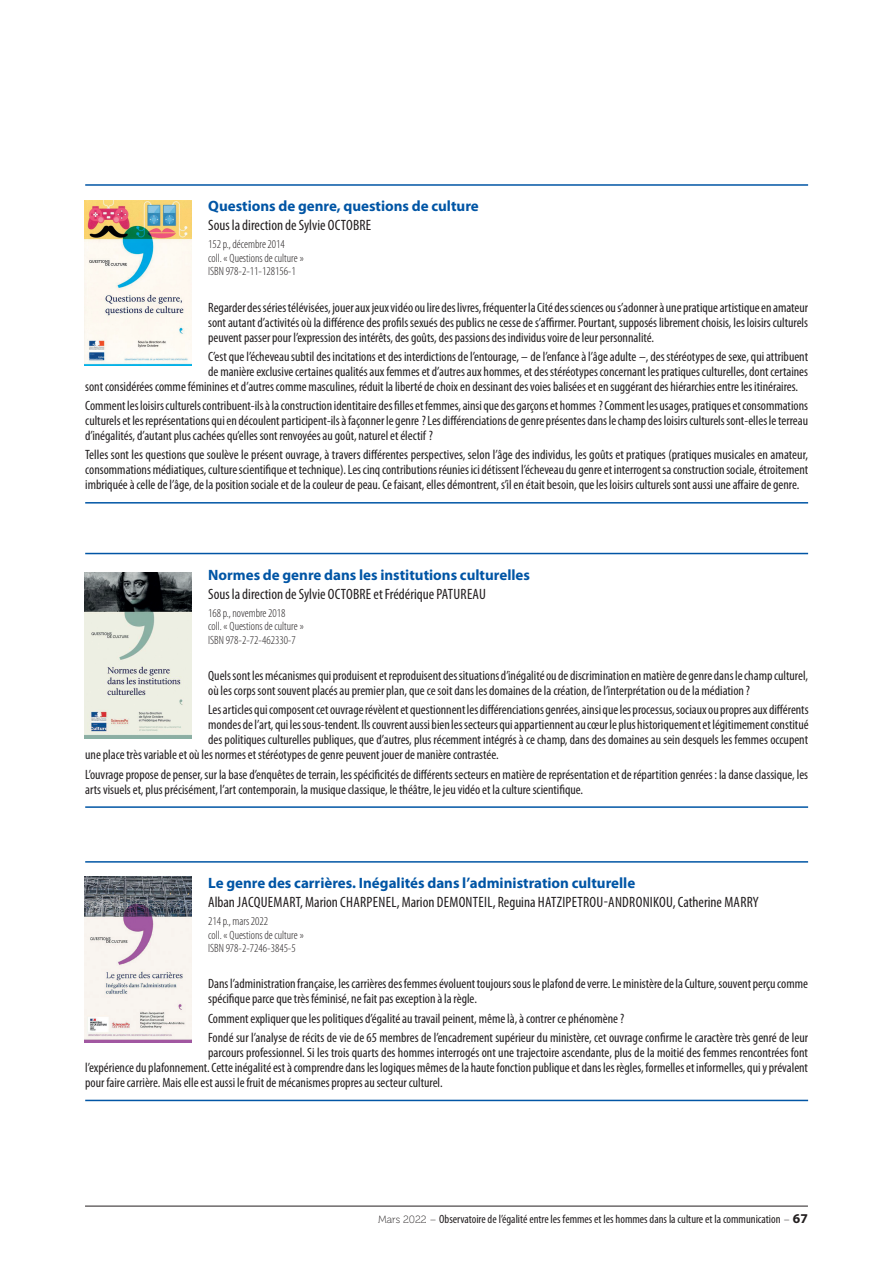
<style>
.page{position:relative;width:893px;height:1263px;background:#fff}
.page>*{position:absolute;margin:0;border:0;box-sizing:border-box;transform-origin:0 0}
.t1{font:700 15px "Myriad Pro";color:#0155a5}
.t2{font:condensed 15px "Myriad Pro";letter-spacing:.02em;color:#231f20}
.t3{font:condensed 15px "Myriad Pro";color:#231f20}
.t4{font:condensed 13.5px/15px "Myriad Pro";color:#231f20;text-align:justify}
.t5{font:300 condensed 12px/13.5px "Myriad Pro";color:#231f20}
.t6{font:condensed 12px "Myriad Pro";color:#231f20}
.s1{font-family:"Museo 100";font-stretch:normal;font-size:10.5px}
.s2{font-weight:700;font-stretch:normal;font-size:13.5px}
</style>
<div class="page">
<hr style="left:85px;top:1206px;width:723px;height:1px;background:#231f20">
<hr style="left:85px;top:184px;width:723px;height:2px;background:#0155a5">
<hr style="left:85px;top:502px;width:723px;height:1px;background:#0155a5">
<img style="left:85px;top:200px;width:106px;height:166px">
<hr style="left:85px;top:553px;width:723px;height:1px;background:#0155a5">
<hr style="left:85px;top:806px;width:723px;height:2px;background:#0155a5">
<img style="left:85px;top:573px;width:106px;height:165px">
<hr style="left:85px;top:861px;width:723px;height:2px;background:#0155a5">
<hr style="left:85px;top:1100px;width:723px;height:1px;background:#0155a5">
<img style="left:85px;top:877px;width:106px;height:166px">
<p class="t1" style="left:208px;top:196px;width:272px">Questions de genre, questions de culture</p>
<p class="t3" style="left:208px;top:216px;width:165px">Sous la direction de Sylvie OCTOBRE</p>
<p class="t5" style="left:208px;top:237px;width:97px">152 p., décembre2014<br>coll. « Questions de culture »<br>ISBN 978-2-11-128156-1</p>
<p class="t4" style="left:208px;top:299px;width:601px">Regarder des séries télévisées, jouer aux jeux vidéo ou lire des livres, fréquenter la Cité des sciences ou s’adonner à une pratique artistique en amateur sont autant d’activités où la différence des profils sexués des publics ne cesse de s’affirmer. Pourtant, supposés librement choisis, les loisirs culturels peuvent passer pour l’expression des intérêts, des goûts, des passions des individus voire de leur personnalité.</p>
<p class="t4" style="left:208px;top:349px;width:601px">C’est que l’écheveau subtil des incitations et des interdictions de l’entourage, – de l’enfance à l’âge adulte –, des stéréotypes de sexe, qui attribuent</p>
<p class="t4" style="left:208px;top:364px;width:601px">de manière exclusive certaines qualités aux femmes et d’autres aux hommes, et des stéréotypes concernant les pratiques culturelles, dont certaines</p>
<p class="t4" style="left:85px;top:379px;width:714px">sont considérées comme féminines et d’autres comme masculines, réduit la liberté de choix en dessinant des voies balisées et en suggérant des hiérarchies entre les itinéraires.</p>
<p class="t4" style="left:85px;top:398px;width:724px">Comment les loisirs culturels contribuent-ils à la construction identitaire des filles et femmes, ainsi que des garçons et hommes ? Comment les usages, pratiques et consommations culturels et les représentations qui en découlent participent-ils à façonner le genre ? Les différenciations de genre présentes dans le champ des loisirs culturels sont-elles le terreau d’inégalités, d’autant plus cachées qu’elles sont renvoyées au goût, naturel et électif ?</p>
<p class="t4" style="left:85px;top:447px;width:724px">Telles sont les questions que soulève le présent ouvrage, à travers différentes perspectives, selon l’âge des individus, les goûts et pratiques (pratiques musicales en amateur, consommations médiatiques, culture scientifique et technique). Les cinq contributions réunies ici détissent l’écheveau du genre et interrogent sa construction sociale, étroitement imbriquée à celle de l’âge, de la position sociale et de la couleur de peau. Ce faisant, elles démontrent, s’il en était besoin, que les loisirs culturels sont aussi une affaire de genre.</p>
<p class="t1" style="left:208px;top:565px;width:323px">Normes de genre dans les institutions culturelles</p>
<p class="t3" style="left:208px;top:585px;width:279px">Sous la direction de Sylvie OCTOBRE et Frédérique PATUREAU</p>
<p class="t5" style="left:208px;top:606px;width:97px">168 p., novembre2018<br>coll. « Questions de culture »<br>ISBN 978-2-72-462330-7</p>
<p class="t4" style="left:208px;top:668px;width:601px">Quels sont les mécanismes qui produisent et reproduisent des situations d’inégalité ou de discrimination en matière de genre dans le champ culturel, où les corps sont souvent placés au premier plan, que ce soit dans les domaines de la création, de l’interprétation ou de la médiation ?</p>
<p class="t4" style="left:208px;top:702px;width:602px">Les articles qui composent cet ouvrage révèlent et questionnent les différenciations genrées, ainsi que les processus, sociaux ou propres aux différents</p>
<p class="t4" style="left:208px;top:717px;width:602px">mondes de l’art, qui les sous-tendent. Ils couvrent aussi bien les secteurs qui appartiennent au cœur le plus historiquement et légitimement constitué</p>
<p class="t4" style="left:208px;top:732px;width:601px">des politiques culturelles publiques, que d’autres, plus récemment intégrés à ce champ, dans des domaines au sein desquels les femmes occupent</p>
<p class="t4" style="left:85px;top:747px;width:415px">une place très variable et où les normes et stéréotypes de genre peuvent jouer de manière contrastée.</p>
<p class="t4" style="left:85px;top:766px;width:724px">L’ouvrage propose de penser, sur la base d’enquêtes de terrain, les spécificités de différents secteurs en matière de représentation et de répartition genrées : la danse classique, les arts visuels et, plus précisément, l’art contemporain, la musique classique, le théâtre, le jeu vidéo et la culture scientifique.</p>
<p class="t1" style="left:208px;top:873px;width:429px">Le genre des carrières. Inégalités dans l’administration culturelle</p>
<p class="t2" style="left:208px;top:893px;width:552px">Alban JACQUEMART, Marion CHARPENEL, Marion DEMONTEIL, Reguina HATZIPETROU-ANDRONIKOU, Catherine MARRY</p>
<p class="t5" style="left:208px;top:914px;width:97px">214 p., mars2022<br>coll. « Questions de culture »<br>ISBN 978-2-7246-3845-5</p>
<p class="t4" style="left:208px;top:976px;width:601px">Dans l’administration française, les carrières des femmes évoluent toujours sous le plafond de verre. Le ministère de la Culture, souvent perçu comme spécifique parce que très féminisé, ne fait pas exception à la règle.</p>
<p class="t4" style="left:208px;top:1008px;width:601px;line-height:19.2px">Comment expliquer que les politiques d’égalité au travail peinent, même là, à contrer ce phénomène ?<br>Fondé sur l’analyse de récits de vie de 65 membres de l’encadrement supérieur du ministère, cet ouvrage confirme le caractère très genré de leur</p>
<p class="t4" style="left:85px;top:1045px;width:724px;text-indent:123px">parcours professionnel. Si les trois quarts des hommes interrogés ont une trajectoire ascendante, plus de la moitié des femmes rencontrées font l’expérience du plafonnement. Cette inégalité est à comprendre dans les logiques mêmes de la haute fonction publique et dans les règles, formelles et informelles, qui y prévalent pour faire carrière. Mais elle est aussi le fruit de mécanismes propres au secteur culturel.</p>
<p class="t6" style="left:378px;top:1212px;width:431px"><span class="s1">Mars 2022 –</span> Observatoire de l’égalité entre les femmes et les hommes dans la culture et la communication <span class="s1">–</span> <span class="s2">67</span></p>
</div>
